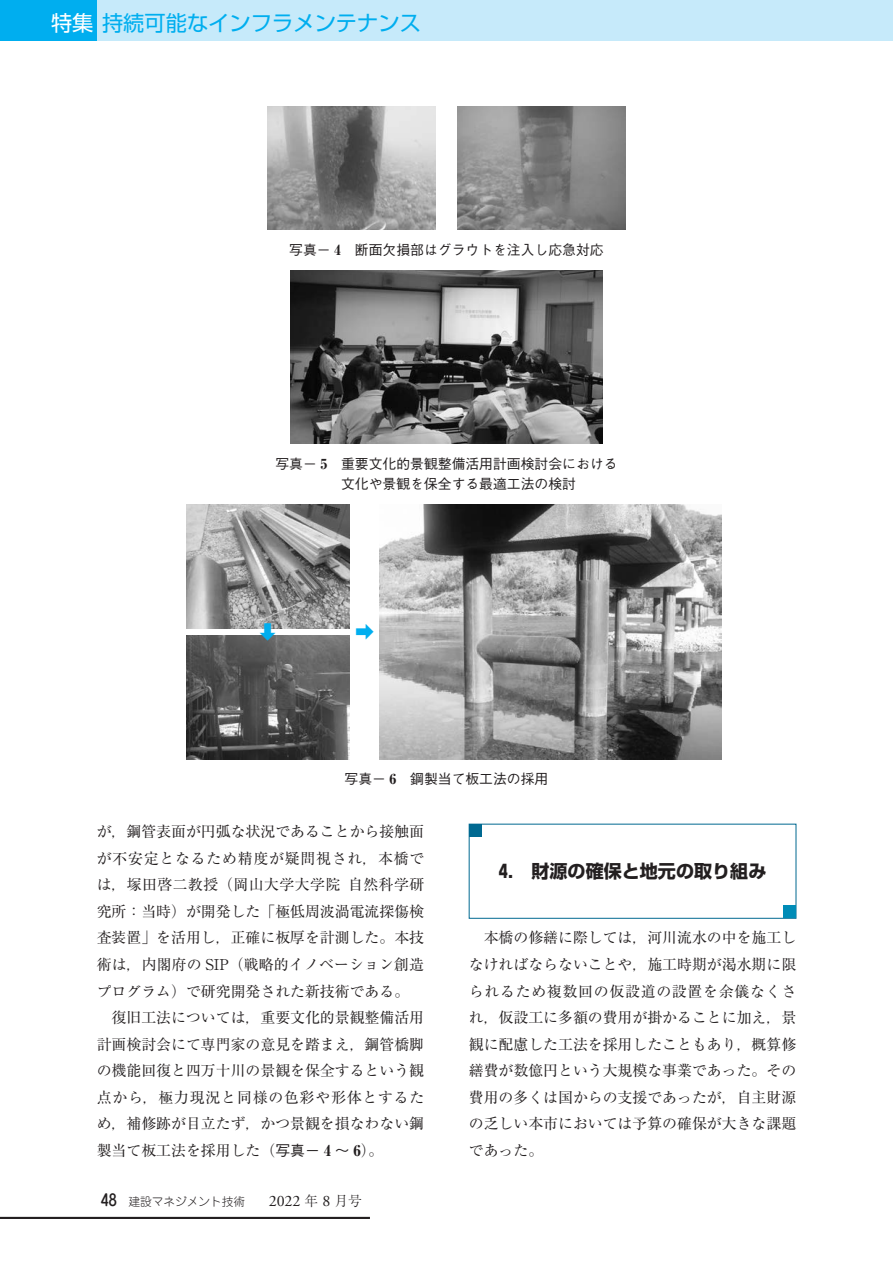
<style>
.page{position:relative;width:893px;height:1263px;background:#fff}
.page>*{position:absolute;margin:0;border:0;box-sizing:border-box;transform-origin:0 0}
.t1{font:21.3px "Shin Go Pr 6 N";color:#00aeef}
.キャプション{font:500 19.2px "Gothic BBB Pr 6 N";color:#00aeef}
.t2{font:700 18px "Shin Go Pr 6 N";color:#231f20}
.本文_14Q{font:14.85px/26.5px "Ryumin Pr 6 N";color:#231f20;text-align:justify}
.キャプション-2{font:500 13.8px/20.2px "Gothic BBB Pr 6 N";color:#231f20}
.t3{font:300 11.7px "Jun 101 Pro";color:#231f20}
.s1{color:#fff}
.s2{font-family:"Ryumin Pr 6 N";font-weight:800}
.s3{font-family:"Gothic BBB Pr 6 N";font-weight:500}
.s4{font-weight:800}
.s5{font-family:"Jun 34 Pro";font-weight:500;font-size:15.9px}
.s6{font-family:"Adobe Garamond Pro";font-weight:400;font-size:15.9px}
.s7{font-family:"Ryumin Pr 6 N";font-size:13.8px}
</style>
<div class="page">
<div style="left:0;top:0;width:98px;height:40px;background:#00aeef"></div>
<div style="left:98px;top:0;width:795px;height:40px;background:#c6eafa"></div>
<div style="left:469px;top:824px;width:13px;height:13px;background:#006991"></div>
<div style="left:783px;top:905px;width:13px;height:13px;background:#008cb7"></div>
<img style="left:267px;top:106px;width:169px;height:124px">
<img style="left:457px;top:106px;width:169px;height:124px">
<img style="left:290px;top:271px;width:313px;height:173px">
<img style="left:379px;top:505px;width:343px;height:254px">
<img style="left:186px;top:505px;width:164px;height:123px">
<img style="left:186px;top:636px;width:164px;height:123px">
<hr style="left:0;top:1217px;width:370px;height:2px;background:#231f20">
<h1 class="t1" style="left:51px;top:6px;width:371px"><span class="s1">特集</span>持続可能なインフラメンテナンス</h1>
<p class="キャプション-2" style="left:289px;top:238px;width:316px">写真－ <span class="s2">4</span>　断面欠損部はグラウトを注入し応急対応</p>
<p class="キャプション-2" style="left:341px;top:453px;width:278px;text-indent:-66px">写真－ <span class="s2">5</span> 重要文化的景観整備活用計画検討会における文化や景観を保全する最適工法の検討</p>
<p class="キャプション" style="left:258px;top:617px;width:21px">⇩</p>
<p class="キャプション" style="left:355px;top:617px;width:21px">➡</p>
<p class="キャプション-2" style="left:345px;top:768px;width:205px">写真－ <span class="s2">6</span>　鋼製当て板工法の採用</p>
<p class="本文_14Q" style="left:97px;top:817px;width:329px">が，鋼管表面が円弧な状況であることから接触面が不安定となるため精度が疑問視され，本橋では，塚田啓二教授（岡山大学大学院 自然科学研究所：当時）が開発した「極低周波渦電流探傷検査装置」を活用し，正確に板厚を計測した。本技術は，内閣府の SIP（戦略的イノベーション創造プログラム）で研究開発された新技術である。</p>
<p class="本文_14Q" style="left:97px;top:1003px;width:329px;text-indent:15px">復旧工法については，重要文化的景観整備活用計画検討会にて専門家の意見を踏まえ，鋼管橋脚の機能回復と四万十川の景観を保全するという観点から，極力現況と同様の色彩や形体とするため，補修跡が目立たず，かつ景観を損なわない鋼製当て板工法を採用した（<span class="s3">写真－</span> <span class="s4">4</span> <span class="s3">～</span> <span class="s4">6</span>）。</p>
<p class="t3" style="left:101px;top:1192px;width:262px"><span class="s5">48</span> 建設マネジメント技術　　<span class="s6">2022</span> <span class="s7">年</span> <span class="s6">8</span> <span class="s7">月号</span></p>
<p class="t2" style="left:499px;top:857px;width:269px">4.　財源の確保と地元の取り組み</p>
<p class="本文_14Q" style="left:469px;top:924px;width:329px;text-indent:15px">本橋の修繕に際しては，河川流水の中を施工しなければならないことや，施工時期が渇水期に限られるため複数回の仮設道の設置を余儀なくされ，仮設工に多額の費用が掛かることに加え，景観に配慮した工法を採用したこともあり，概算修繕費が数億円という大規模な事業であった。その費用の多くは国からの支援であったが，自主財源の乏しい本市においては予算の確保が大きな課題であった。</p>
</div>
